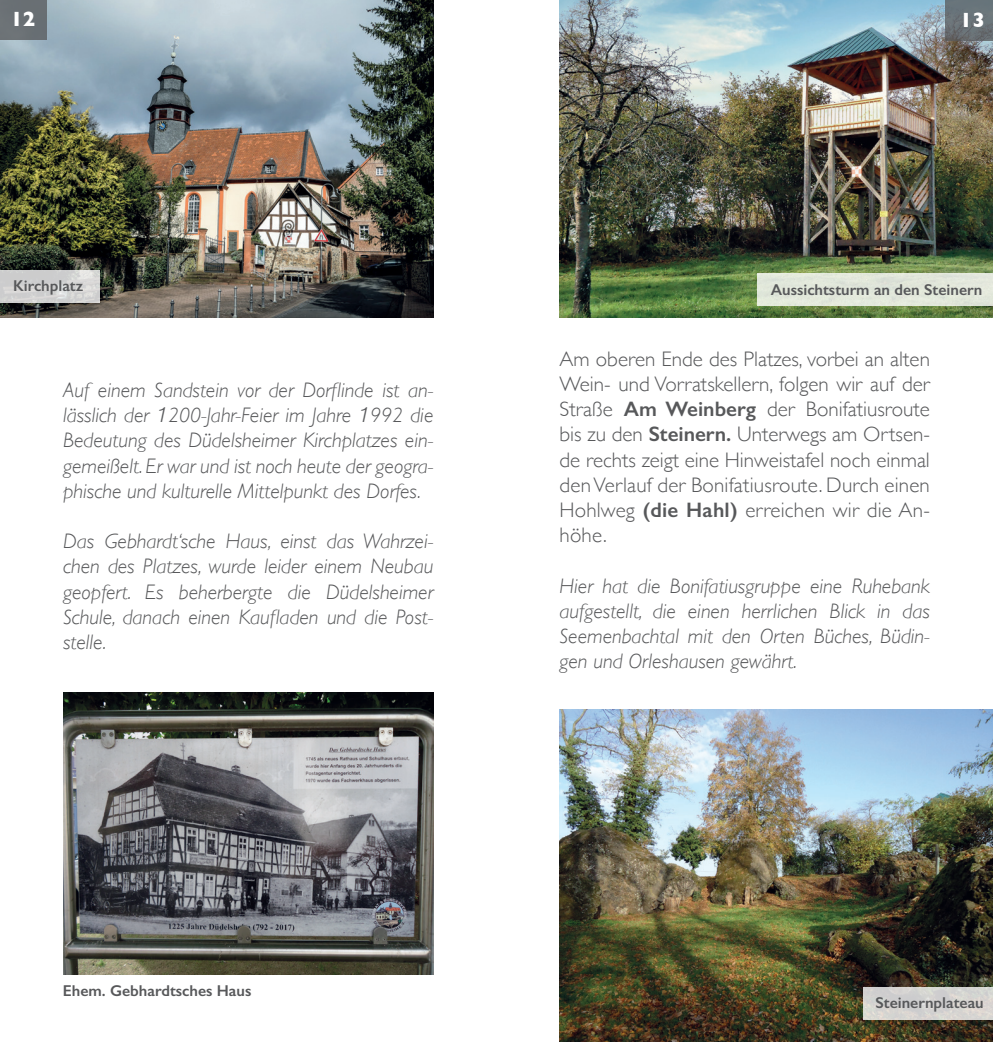
<style>
.page{position:relative;width:993px;height:1042px;background:#fff}
.page>*{position:absolute;margin:0;border:0;box-sizing:border-box;transform-origin:0 0}
.t1{font:italic 300 21px/25.2px "Gill Sans";color:#57585a;text-align:justify}
.t2{font:300 21px/25.2px "Gill Sans";letter-spacing:.01em;color:#57585a;text-align:justify}
.t3{font:700 21px "Gill Sans";color:#fff}
.t4{font:600 15.75px "Gill Sans";color:#57585a}
.s1{font-family:"Helvetica Neue"}
.s2{font-weight:600}
</style>
<div class="page">
<img style="left:0;top:0;width:433px;height:317px">
<img style="left:63px;top:692px;width:370px;height:282px">
<img style="left:559px;top:0;width:433px;height:317px">
<img style="left:559px;top:709px;width:433px;height:333px">
<div style="left:0;top:0;width:47px;height:40px;background:#696f74"></div>
<div style="left:945px;top:0;width:47px;height:41px;background:linear-gradient(to bottom,#6a787f,#676a6d)"></div>
<svg style="left:0;top:270px;width:99px;height:33px;background:#d3d3d2"></svg>
<div style="left:757px;top:273px;width:235px;height:33px;background:#e2e7da"></div>
<div style="left:863px;top:987px;width:129px;height:33px;background:#d5d3d0"></div>
<p class="t3" style="left:10px;top:2px;width:26px">12</p>
<p class="t3" style="left:959px;top:3px;width:26px">13</p>
<p class="t4" style="left:13px;top:276px;width:72px">Kirchplatz</p>
<p class="t4" style="left:770px;top:280px;width:213px">Aussichtsturm an den Steinern</p>
<p class="t1" style="left:63px;top:377px;width:372px">Auf einem Sandstein vor der Dorflinde ist an&shy;lässlich der <span class="s1">1</span>200-Jahr-Feier im Jahre <span class="s1">1</span>992 die Bedeutung des Düdelsheimer Kirchplatzes ein&shy;gemeißelt. Er war und ist noch heute der geogra&shy;phische und kulturelle Mittelpunkt des Dorfes.</p>
<p class="t1" style="left:63px;top:529px;width:372px">Das Gebhardt‘sche Haus, einst das Wahrzei&shy;chen des Platzes, wurde leider einem Neubau geopfert. Es beherbergte die Düdelsheimer Schule, danach einen Kaufladen und die Post&shy;stelle.</p>
<p class="t2" style="left:559px;top:345px;width:372px">Am oberen Ende des Platzes, vorbei an alten Wein- und Vorratskellern, folgen wir auf der Straße <span class="s2">Am Weinberg</span> der Bonifatiusroute bis zu den <span class="s2">Steinern.</span> Unterwegs am Ortsen&shy;de rechts zeigt eine Hinweistafel noch einmal den Verlauf der Bonifatiusroute. Durch einen Hohlweg <span class="s2">(die Hahl)</span> erreichen wir die An&shy;höhe.</p>
<p class="t1" style="left:559px;top:573px;width:372px">Hier hat die Bonifatiusgruppe eine Ruhebank aufgestellt, die einen herrlichen Blick in das Seemenbachtal mit den Orten Büches, Büdin&shy;gen und Orleshausen gewährt.</p>
<p class="t4" style="left:63px;top:981px;width:190px">Ehem. Gebhardtsches Haus</p>
<p class="t4" style="left:875px;top:993px;width:110px">Steinernplateau</p>
</div>
